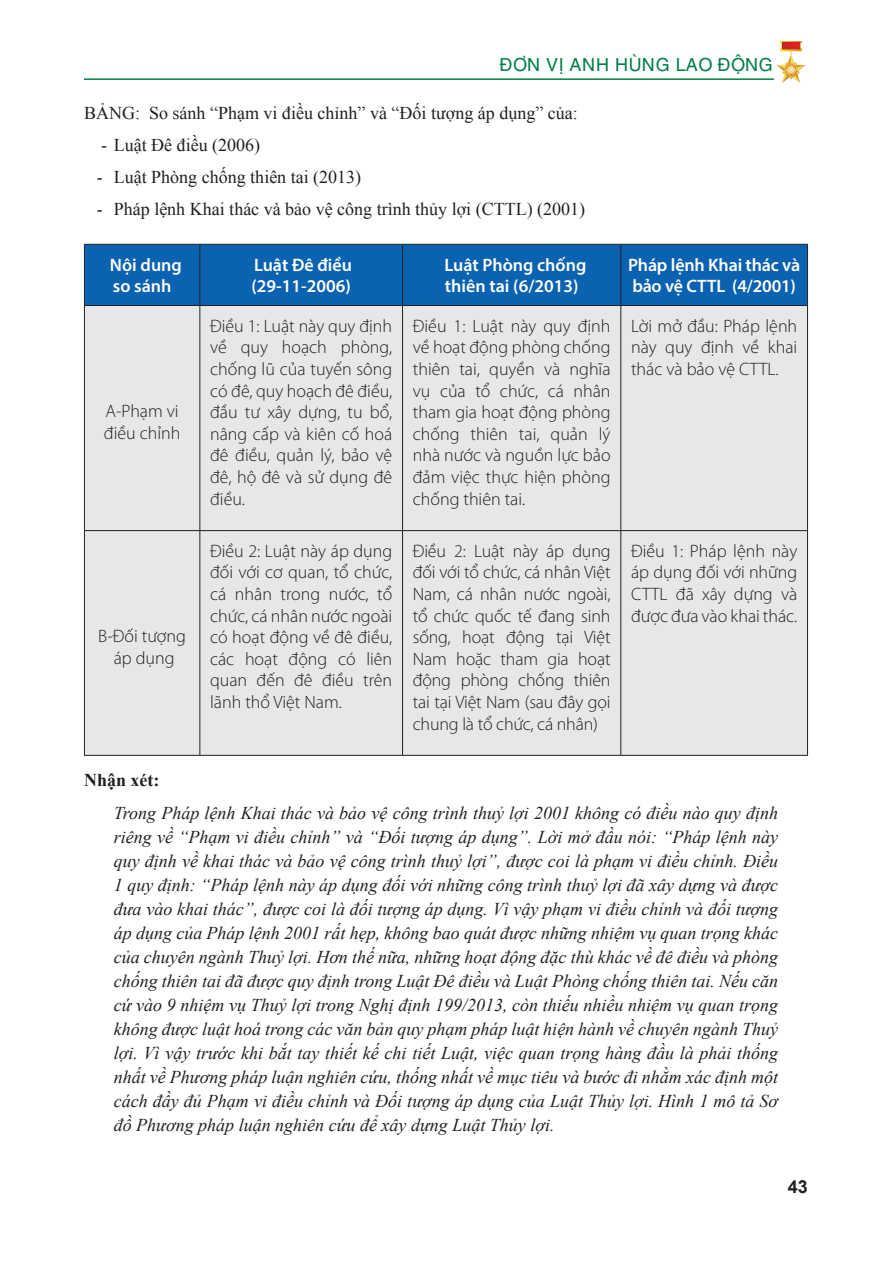
<style>
.page{position:relative;width:893px;height:1263px;background:#fff}
.page>*{position:absolute;margin:0;border:0;box-sizing:border-box;transform-origin:0 0}
.noi_dung{font:italic 18px/24px "Times New Roman";color:#231f20;text-align:justify}
.t1{font:300 18px/21.6px "Myriad Pro";color:#231f20;text-align:justify}
.t2{font:600 18px/21.6px "Myriad Pro";color:#fff}
.gach_dau_dong{font:18px "Times New Roman";color:#231f20}
.noi_dung-2{font:18px "Times New Roman";color:#231f20}
.t3{font:18px "UTM Helve";color:#018048}
.t4{font:700 18px "Times New Roman";color:#231f20}
.t5{font:700 18px "Arial";color:#231f20}
</style>
<div class="page">
<img style="left:776px;top:42px;width:30px;height:41px">
<hr style="left:84px;top:78px;width:690px;height:2px;background:#018048">
<div style="left:85px;top:245px;width:722px;height:60px;background:#0a62b0"></div>
<div style="left:85px;top:306px;width:722px;height:449px;background:#e6e7e9"></div>
<hr style="left:84px;top:244px;width:116px;height:1px;background:#231f20">
<hr style="left:200px;top:244px;width:203px;height:1px;background:#231f20">
<hr style="left:403px;top:244px;width:218px;height:1px;background:#231f20">
<hr style="left:621px;top:244px;width:187px;height:1px;background:#231f20">
<hr style="left:84px;top:305px;width:116px;height:1px;background:#231f20">
<hr style="left:200px;top:305px;width:203px;height:1px;background:#231f20">
<hr style="left:403px;top:305px;width:218px;height:1px;background:#231f20">
<hr style="left:621px;top:305px;width:187px;height:1px;background:#231f20">
<hr style="left:84px;top:530px;width:116px;height:1px;background:#231f20">
<hr style="left:200px;top:530px;width:203px;height:1px;background:#231f20">
<hr style="left:403px;top:530px;width:218px;height:1px;background:#231f20">
<hr style="left:621px;top:530px;width:187px;height:1px;background:#231f20">
<hr style="left:84px;top:755px;width:116px;height:1px;background:#231f20">
<hr style="left:200px;top:755px;width:203px;height:1px;background:#231f20">
<hr style="left:403px;top:755px;width:218px;height:1px;background:#231f20">
<hr style="left:621px;top:755px;width:187px;height:1px;background:#231f20">
<hr style="left:84px;top:245px;width:1px;height:60px;background:#231f20">
<hr style="left:84px;top:306px;width:1px;height:224px;background:#231f20">
<hr style="left:84px;top:531px;width:1px;height:224px;background:#231f20">
<hr style="left:199px;top:245px;width:1px;height:60px;background:#231f20">
<hr style="left:402px;top:245px;width:1px;height:60px;background:#231f20">
<hr style="left:620px;top:245px;width:1px;height:60px;background:#231f20">
<hr style="left:807px;top:245px;width:1px;height:60px;background:#231f20">
<hr style="left:199px;top:306px;width:1px;height:224px;background:#231f20">
<hr style="left:402px;top:306px;width:1px;height:224px;background:#231f20">
<hr style="left:620px;top:306px;width:1px;height:224px;background:#231f20">
<hr style="left:807px;top:306px;width:1px;height:224px;background:#231f20">
<hr style="left:199px;top:531px;width:1px;height:224px;background:#231f20">
<hr style="left:402px;top:531px;width:1px;height:224px;background:#231f20">
<hr style="left:620px;top:531px;width:1px;height:224px;background:#231f20">
<hr style="left:807px;top:531px;width:1px;height:224px;background:#231f20">
<p class="t3" style="left:499px;top:50px;width:276px">ĐƠN VỊ ANH HÙNG LAO ĐỘNG</p>
<p class="noi_dung-2" style="left:84px;top:101px;width:495px">BẢNG: So sánh “Phạm vi điều chỉnh” và “Đối tượng áp dụng” của:</p>
<p class="gach_dau_dong" style="left:101px;top:133px;width:160px">- Luật Đê điều (2006)</p>
<p class="gach_dau_dong" style="left:97px;top:164px;width:266px">- Luật Phòng chống thiên tai (2013)</p>
<p class="gach_dau_dong" style="left:97px;top:196px;width:490px">- Pháp lệnh Khai thác và bảo vệ công trình thủy lợi (CTTL) (2001)</p>
<p class="t2" style="left:110px;top:254px;width:73px">Nội dung so sánh</p>
<p class="t2" style="left:252px;top:254px;width:102px">Luật Đê điều (29-11-2006)</p>
<p class="t2" style="left:444px;top:254px;width:143px">Luật Phòng chống thiên tai (6/2013)</p>
<p class="t2" style="left:628px;top:254px;width:174px">Pháp lệnh Khai thác và bảo vệ CTTL (4/2001)</p>
<p class="t1" style="left:104px;top:400px;width:78px">A-Phạm vi điều chỉnh</p>
<p class="t1" style="left:98px;top:625px;width:89px;text-align:center">B-Đối tượng áp dụng</p>
<p class="t1" style="left:210px;top:315px;width:184px">Điều 1: Luật này quy định về quy hoạch phòng, chống lũ của tuyến sông có đê, quy hoạch đê điều, đầu tư xây dựng, tu bổ, nâng cấp và kiên cố hoá đê điều, quản lý, bảo vệ đê, hộ đê và sử dụng đê điều.</p>
<p class="t1" style="left:413px;top:315px;width:199px">Điều 1: Luật này quy định về hoạt động phòng chống thiên tai, quyền và nghĩa vụ của tổ chức, cá nhân tham gia hoạt động phòng chống thiên tai, quản lý nhà nước và nguồn lực bảo đảm việc thực hiện phòng chống thiên tai.</p>
<p class="t1" style="left:631px;top:315px;width:168px">Lời mở đầu: Pháp lệnh này quy định về khai thác và bảo vệ CTTL.</p>
<p class="t1" style="left:210px;top:540px;width:184px">Điều 2: Luật này áp dụng đối với cơ quan, tổ chức, cá nhân trong nước, tổ chức, cá nhân nước ngoài có hoạt động về đê điều, các hoạt động có liên quan đến đê điều trên lãnh thổ Việt Nam.</p>
<p class="t1" style="left:413px;top:540px;width:199px">Điều 2: Luật này áp dụng đối với tổ chức, cá nhân Việt Nam, cá nhân nước ngoài, tổ chức quốc tế đang sinh sống, hoạt động tại Việt Nam hoặc tham gia hoạt động phòng chống thiên tai tại Việt Nam (sau đây gọi chung là tổ chức, cá nhân)</p>
<p class="t1" style="left:631px;top:540px;width:168px">Điều 1: Pháp lệnh này áp dụng đối với những CTTL đã xây dựng và được đưa vào khai thác.</p>
<p class="t4" style="left:84px;top:768px;width:77px">Nhận xét:</p>
<p class="noi_dung" style="left:114px;top:800px;width:666px">Trong Pháp lệnh Khai thác và bảo vệ công trình thuỷ lợi 2001 không có điều nào quy định riêng về “Phạm vi điều chỉnh” và “Đối tượng áp dụng”. Lời mở đầu nói: “Pháp lệnh này quy định về khai thác và bảo vệ công trình thuỷ lợi”, được coi là phạm vi điều chỉnh. Điều 1 quy định: “Pháp lệnh này áp dụng đối với những công trình thuỷ lợi đã xây dựng và được đưa vào khai thác”, được coi là đối tượng áp dụng. Vì vậy phạm vi điều chỉnh và đối tượng áp dụng của Pháp lệnh 2001 rất hẹp, không bao quát được những nhiệm vụ quan trọng khác của chuyên ngành Thuỷ lợi. Hơn thế nữa, những hoạt động đặc thù khác về đê điều và phòng chống thiên tai đã được quy định trong Luật Đê điều và Luật Phòng chống thiên tai. Nếu căn cứ vào 9 nhiệm vụ Thuỷ lợi trong Nghị định 199/2013, còn thiếu nhiều nhiệm vụ quan trọng không được luật hoá trong các văn bản quy phạm pháp luật hiện hành về chuyên ngành Thuỷ lợi. Vì vậy trước khi bắt tay thiết kế chi tiết Luật, việc quan trọng hàng đầu là phải thống nhất về Phương pháp luận nghiên cứu, thống nhất về mục tiêu và bước đi nhằm xác định một cách đầy đủ Phạm vi điều chỉnh và Đối tượng áp dụng của Luật Thủy lợi. Hình 1 mô tả Sơ đồ Phương pháp luận nghiên cứu để xây dựng Luật Thủy lợi.</p>
<p class="t5" style="left:788px;top:1175px;width:22px">43</p>
</div>
